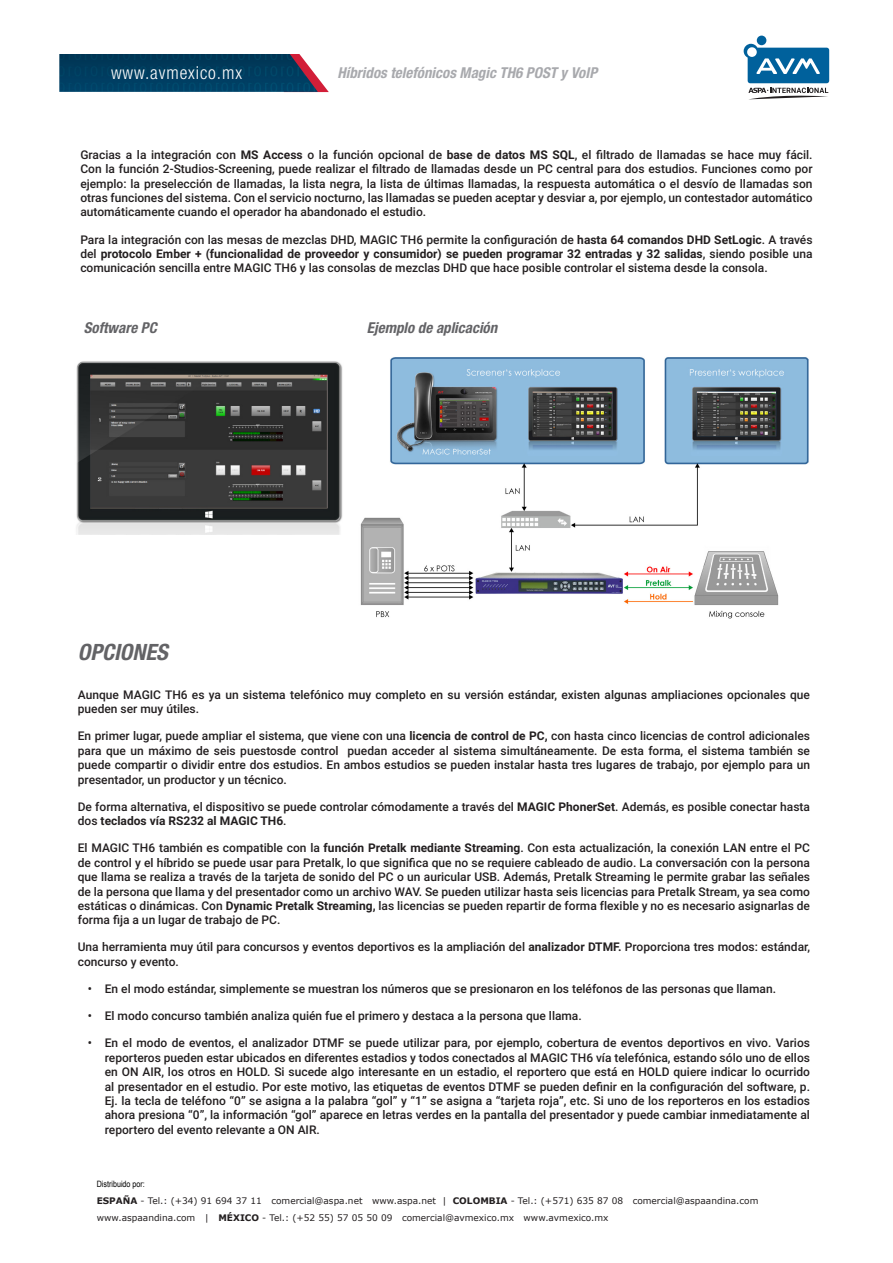
<style>
.page{position:relative;width:893px;height:1263px;background:#fff}
.page>*{position:absolute;margin:0;border:0;box-sizing:border-box;transform-origin:0 0}
.t1{font:italic 700 condensed 22.5px "Helvetica Neue LT Pro";color:#636366}
.t2{font:300 condensed 18px "Helvetica Neue LT Pro";letter-spacing:.05em;color:#fff}
.t3{font:italic 700 condensed 15px "Helvetica Neue LT Pro";color:#a8a9ad}
.t4{font:italic 700 condensed 15px "Helvetica Neue LT Pro";color:#636366}
.t5{font:500 12px/14.4px "Roboto";color:#231f20;text-align:justify}
.t6{font:9px "Verdana";color:#231f20}
.t7{font:8.7px "Arial Narrow";color:#000}
.s1{font-weight:700}
</style>
<div class="page">
<svg style="left:318px;top:78px;width:11px;height:14px"></svg>
<img style="left:59px;top:54px;width:259px;height:38px">
<img style="left:76px;top:361px;width:267px;height:173px">
<img style="left:360px;top:357px;width:449px;height:262px">
<div style="left:757px;top:36px;width:9px;height:9px;background:#00619c;border-radius:50%"></div>
<svg style="left:744px;top:44px;width:85px;height:55px"></svg>
<p class="t2" style="left:111px;top:63px;width:132px">www.avmexico.mx</p>
<p class="t3" style="left:338px;top:64px;width:261px">Híbridos telefónicos Magic TH6 POST y VoIP</p>
<p class="t5" style="left:80px;top:147px;width:734px">Gracias a la integración con <span class="s1">MS Access</span> o la función opcional de <span class="s1">base de datos MS SQL</span>, el filtrado de llamadas se hace muy fácil.<br>Con la función 2-Studios-Screening, puede realizar el filtrado de llamadas desde un PC central para dos estudios. Funciones como por ejemplo: la preselección de llamadas, la lista negra, la lista de últimas llamadas, la respuesta automática o el desvío de llamadas son otras funciones del sistema. Con el servicio nocturno, las llamadas se pueden aceptar y desviar a, por ejemplo, un contestador automático automáticamente cuando el operador ha abandonado el estudio.</p>
<p class="t5" style="left:80px;top:232px;width:734px">Para la integración con las mesas de mezclas DHD, MAGIC TH6 permite la configuración de <span class="s1">hasta 64 comandos DHD SetLogic</span>. A través del <span class="s1">protocolo Ember + (funcionalidad de proveedor y consumidor) se pueden programar 32 entradas y 32 salidas</span>, siendo posible una comunicación sencilla entre MAGIC TH6 y las consolas de mezclas DHD que hace posible controlar el sistema desde la consola.</p>
<p class="t4" style="left:84px;top:318px;width:75px">Software PC</p>
<p class="t4" style="left:367px;top:318px;width:132px">Ejemplo de aplicación</p>
<p class="t1" style="left:78px;top:638px;width:92px">OPCIONES</p>
<p class="t5" style="left:78px;top:687px;width:734px">Aunque MAGIC TH6 es ya un sistema telefónico muy completo en su versión estándar, existen algunas ampliaciones opcionales que pueden ser muy útiles.</p>
<p class="t5" style="left:78px;top:728px;width:734px">En primer lugar, puede ampliar el sistema, que viene con una <span class="s1">licencia de control de PC,</span> con hasta cinco licencias de control adicionales para que un máximo de seis puestosde control puedan acceder al sistema simultáneamente. De esta forma, el sistema también se puede compartir o dividir entre dos estudios. En ambos estudios se pueden instalar hasta tres lugares de trabajo, por ejemplo para un presentador, un productor y un técnico.</p>
<p class="t5" style="left:78px;top:799px;width:734px">De forma alternativa, el dispositivo se puede controlar cómodamente a través del <span class="s1">MAGIC PhonerSet</span>. Además, es posible conectar hasta dos <span class="s1">teclados vía RS232 al MAGIC TH6</span>.</p>
<p class="t5" style="left:78px;top:840px;width:734px">El MAGIC TH6 también es compatible con la <span class="s1">función Pretalk mediante Streaming</span>. Con esta actualización, la conexión LAN entre el PC de control y el híbrido se puede usar para Pretalk, lo que significa que no se requiere cableado de audio. La conversación con la persona que llama se realiza a través de la tarjeta de sonido del PC o un auricular USB. Además, Pretalk Streaming le permite grabar las señales de la persona que llama y del presentador como un archivo WAV. Se pueden utilizar hasta seis licencias para Pretalk Stream, ya sea como estáticas o dinámicas. Con <span class="s1">Dynamic Pretalk Streaming,</span> las licencias se pueden repartir de forma flexible y no es necesario asignarlas de forma fija a un lugar de trabajo de PC.</p>
<p class="t5" style="left:78px;top:939px;width:734px">Una herramienta muy útil para concursos y eventos deportivos es la ampliación del <span class="s1">analizador DTMF.</span> Proporciona tres modos: estándar, concurso y evento.</p>
<p class="t5" style="left:88px;top:981px;width:690px">• En el modo estándar, simplemente se muestran los números que se presionaron en los teléfonos de las personas que llaman.</p>
<p class="t5" style="left:88px;top:1008px;width:495px">• El modo concurso también analiza quién fue el primero y destaca a la persona que llama.</p>
<p class="t5" style="left:105px;top:1035px;width:707px;text-indent:-17px">• En el modo de eventos, el analizador DTMF se puede utilizar para, por ejemplo, cobertura de eventos deportivos en vivo. Varios reporteros pueden estar ubicados en diferentes estadios y todos conectados al MAGIC TH6 vía telefónica, estando sólo uno de ellos en ON AIR, los otros en HOLD. Si sucede algo interesante en un estadio, el reportero que está en HOLD quiere indicar lo ocurrido al presentador en el estudio. Por este motivo, las etiquetas de eventos DTMF se pueden definir en la configuración del software, p.<br>Ej. la tecla de teléfono “0” se asigna a la palabra “gol” y “1” se asigna a “tarjeta roja”, etc. Si uno de los reporteros en los estadios ahora presiona “0”, la información “gol” aparece en letras verdes en la pantalla del presentador y puede cambiar inmediatamente al reportero del evento relevante a ON AIR.</p>
<p class="t7" style="left:97px;top:1178px;width:50px">Distribuido por:</p>
<p class="t6" style="left:97px;top:1195px;width:663px"><span class="s1">ESPAÑA</span> - Tel.: (+34) 91 694 37 11 comercial@aspa.net www.aspa.net | <span class="s1">COLOMBIA</span> - Tel.: (+571) 635 87 08 comercial@aspaandina.com</p>
<p class="t6" style="left:97px;top:1211px;width:513px">www.aspaandina.com | <span class="s1">MÉXICO</span> - Tel.: (+52 55) 57 05 50 09 comercial@avmexico.mx www.avmexico.mx</p>
</div>
